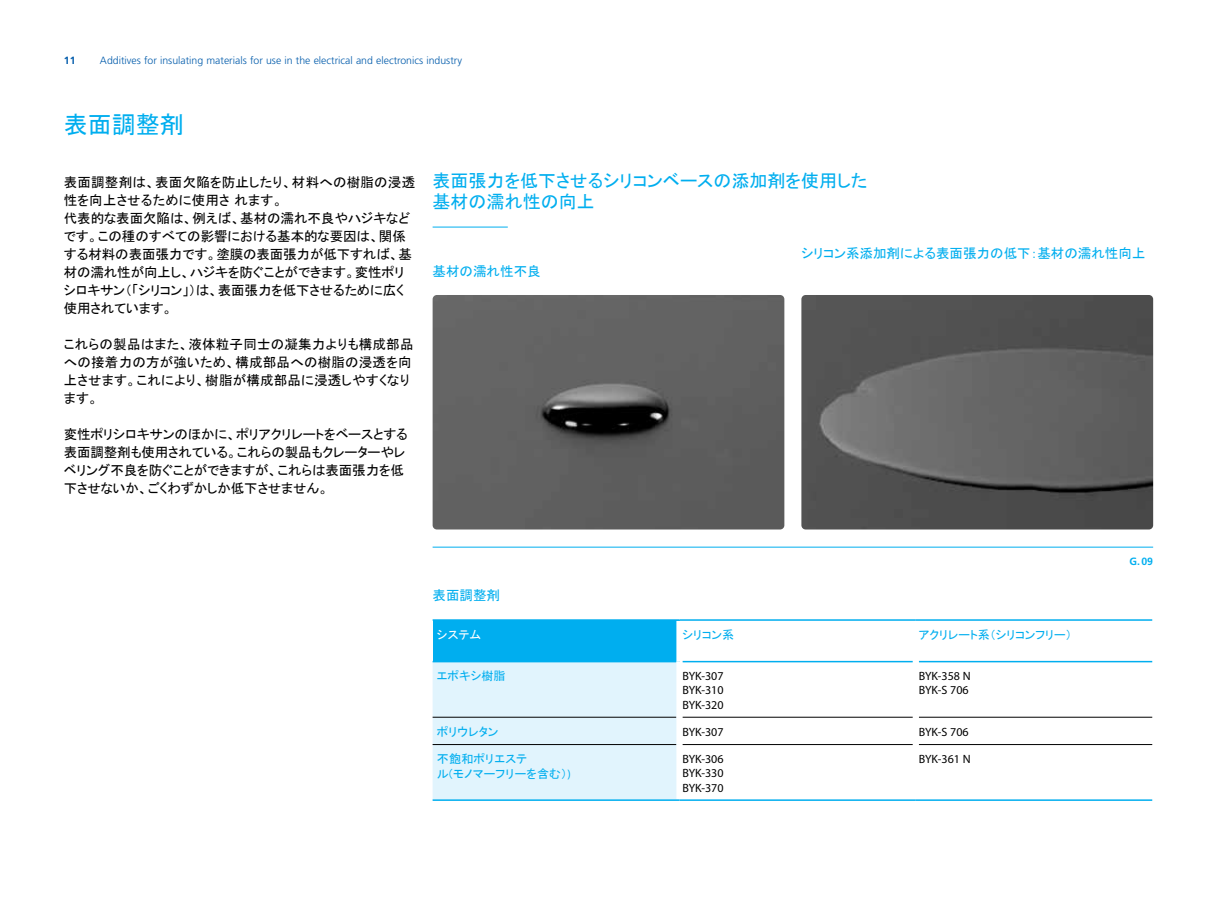
<style>
.page{position:relative;width:1217px;height:919px;background:#fff}
.page>*{position:absolute;margin:0;border:0;box-sizing:border-box;transform-origin:0 0}
.t1{font:24px "MS P Gothic";color:#00aeef}
.t2{font:18px/21.6px "MS P Gothic";color:#00aeef}
.t3{font:13.5px/18px "MS P Gothic";letter-spacing:-.005em;color:#000}
.t4{font:13.5px/18px "MS P Gothic";letter-spacing:.015em;color:#000}
.t5{font:13.5px "MS P Gothic";color:#00aeef}
.t6{font:12px/14.2px "Myriad Pro";letter-spacing:-.005em;color:#000;text-align:justify}
.t7{font:12px "MS P Gothic";color:#00aeef}
.t8{font:12px/14.2px "MS P Gothic";letter-spacing:.02em;color:#00aeef}
.t9{font:12px "MS P Gothic";color:#fff}
.t10{font:300 10.5px "Frutiger LT Pro";color:#005bab}
.t11{font:700 10.5px "Frutiger LT Pro";color:#00aeef}
.t12{font:700 10.5px "Frutiger LT Pro";color:#005bab}
.s1{font-family:"Myriad Pro"}
</style>
<div class="page">
<hr style="left:432px;top:227px;width:75px;height:1px;background:#00aeef">
<hr style="left:432px;top:546px;width:720px;height:1px;background:#00aeef">
<img style="left:432px;top:295px;width:352px;height:234px">
<img style="left:801px;top:295px;width:351px;height:234px">
<div style="left:432px;top:620px;width:247px;height:41px;background:#00aeef"></div>
<div style="left:432px;top:662px;width:244px;height:137px;background:#e1f4fd"></div>
<hr style="left:432px;top:717px;width:244px;height:1px;background:#000">
<hr style="left:682px;top:717px;width:230px;height:1px;background:#000">
<hr style="left:918px;top:717px;width:233px;height:1px;background:#000">
<hr style="left:432px;top:744px;width:244px;height:1px;background:#000">
<hr style="left:682px;top:744px;width:230px;height:1px;background:#000">
<hr style="left:918px;top:744px;width:233px;height:1px;background:#000">
<hr style="left:432px;top:660px;width:244px;height:2px;background:#00aeef">
<hr style="left:682px;top:660px;width:230px;height:2px;background:#00aeef">
<hr style="left:918px;top:660px;width:233px;height:2px;background:#00aeef">
<div style="left:676px;top:620px;width:6px;height:41px;background:#fff"></div>
<hr style="left:432px;top:619px;width:247px;height:1px;background:#00aeef">
<hr style="left:679px;top:619px;width:236px;height:1px;background:#00aeef">
<hr style="left:915px;top:619px;width:236px;height:1px;background:#00aeef">
<hr style="left:432px;top:799px;width:247px;height:1px;background:#00aeef">
<hr style="left:679px;top:799px;width:236px;height:1px;background:#00aeef">
<hr style="left:915px;top:799px;width:236px;height:1px;background:#00aeef">
<p class="t12" style="left:64px;top:54px;width:13px">11</p>
<p class="t10" style="left:100px;top:54px;width:363px">Additives for insulating materials for use in the electrical and electronics industry</p>
<h1 class="t1" style="left:64px;top:112px;width:121px">表面調整剤</h1>
<p class="t3" style="left:64px;top:173px;width:353px">表面調整剤は、表面欠陥を防止したり、材料への樹脂の浸透性を向上させるために使用さ れます。<br>代表的な表面欠陥は、例えば、基材の濡れ不良やハジキなどです。この種のすべての影響における基本的な要因は、関係する材料の表面張力です。塗膜の表面張力が低下すれば、基材の濡れ性が向上し、ハジキを防ぐことができます。変性ポリシロキサン（「シリコン」）は、表面張力を低下させるために広く使用されています。</p>
<p class="t4" style="left:64px;top:335px;width:351px">これらの製品はまた、液体粒子同士の凝集力よりも構成部品への接着力の方が強いため、構成部品への樹脂の浸透を向上させます。これにより、樹脂が構成部品に浸透しやすくなります。</p>
<p class="t3" style="left:64px;top:425px;width:345px">変性ポリシロキサンのほかに、ポリアクリレートをベースとする表面調整剤も使用されている。これらの製品もクレーターやレベリング不良を防ぐことができますが、これらは表面張力を低下させないか、ごくわずかしか低下させません。</p>
<h2 class="t2" style="left:432px;top:169px;width:436px">表面張力を低下させるシリコンベースの添加剤を使用した基材の濡れ性の向上</h2>
<p class="t5" style="left:432px;top:264px;width:110px">基材の濡れ性不良</p>
<p class="t5" style="left:801px;top:246px;width:345px">シリコン系添加剤による表面張力の低下：基材の濡れ性向上</p>
<p class="t5" style="left:432px;top:588px;width:69px">表面調整剤</p>
<p class="t9" style="left:437px;top:628px;width:46px">システム</p>
<p class="t7" style="left:682px;top:628px;width:53px">シリコン系</p>
<p class="t7" style="left:918px;top:628px;width:154px">アクリレート系（シリコンフリー）</p>
<p class="t7" style="left:437px;top:670px;width:70px">エポキシ樹脂</p>
<p class="t6" style="left:682px;top:668px;width:43px">BYK-307<br>BYK-310<br>BYK-320</p>
<p class="t6" style="left:918px;top:668px;width:53px">BYK-358 N<br>BYK-S 706</p>
<p class="t7" style="left:437px;top:725px;width:63px">ポリウレタン</p>
<p class="t6" style="left:682px;top:724px;width:43px">BYK-307</p>
<p class="t6" style="left:918px;top:724px;width:51px">BYK-S 706</p>
<p class="t8" style="left:437px;top:751px;width:135px">不飽和ポリエステ<br>ル(モノマーフリーを含む）<span class="s1">)</span></p>
<p class="t6" style="left:682px;top:751px;width:43px">BYK-306<br>BYK-330<br>BYK-370</p>
<p class="t6" style="left:918px;top:751px;width:53px">BYK-361 N</p>
<p class="t11" style="left:1129px;top:555px;width:25px">G.09</p>
</div>
